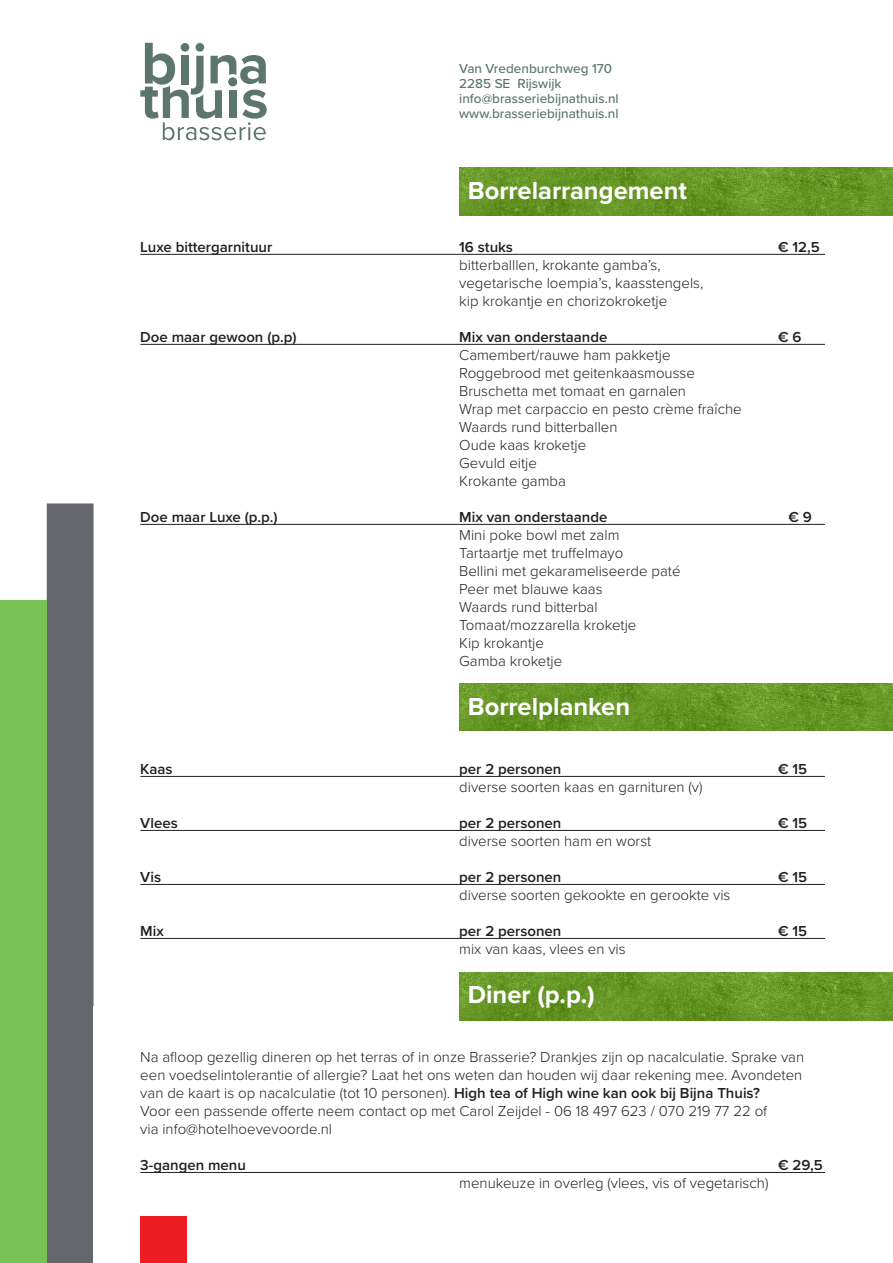
<style>
.page{position:relative;width:893px;height:1263px;background:#fff}
.page>*{position:absolute;margin:0;border:0;box-sizing:border-box;transform-origin:0 0}
.t1{font:700 25.5px "Proxima Nova";color:#fff}
.t2{font:300 15px/18px "Proxima Nova";color:#231f20}
.t3{font:600 15px "Proxima Nova";color:#231f20}
.t4{font:500 13.5px/15px "Proxima Nova";color:#5c756e}
.s1{font-weight:600}
</style>
<div class="page">
<img style="left:459px;top:168px;width:434px;height:47px">
<img style="left:459px;top:683px;width:434px;height:48px">
<img style="left:459px;top:973px;width:434px;height:47px">
<hr style="left:140px;top:254px;width:685px;height:1px;background:#231f20">
<hr style="left:140px;top:344px;width:685px;height:1px;background:#231f20">
<hr style="left:140px;top:524px;width:685px;height:1px;background:#231f20">
<hr style="left:140px;top:776px;width:685px;height:1px;background:#231f20">
<hr style="left:140px;top:830px;width:685px;height:1px;background:#231f20">
<hr style="left:140px;top:884px;width:685px;height:1px;background:#231f20">
<hr style="left:140px;top:938px;width:685px;height:1px;background:#231f20">
<hr style="left:140px;top:1172px;width:685px;height:1px;background:#231f20">
<svg style="left:140px;top:43px;width:127px;height:97px"></svg>
<div style="left:47px;top:503px;width:47px;height:760px;background:#65666d"></div>
<div style="left:140px;top:1216px;width:47px;height:47px;background:#ee1d23"></div>
<div style="left:0;top:601px;width:47px;height:662px;background:#79c256"></div>
<p class="t4" style="left:459px;top:61px;width:161px">Van Vredenburchweg 170<br>2285 SE Rijswijk info@brasseriebijnathuis.nl www.brasseriebijnathuis.nl</p>
<h1 class="t1" style="left:468px;top:171px;width:221px">Borrelarrangement</h1>
<p class="t3" style="left:140px;top:236px;width:133px">Luxe bittergarnituur</p>
<p class="t3" style="left:459px;top:236px;width:55px">16 stuks</p>
<p class="t3" style="left:778px;top:236px;width:43px">€ 12,5</p>
<p class="t2" style="left:459px;top:255px;width:246px">bitterballlen, krokante gamba’s, vegetarische loempia’s, kaasstengels, kip krokantje en chorizokroketje</p>
<p class="t3" style="left:140px;top:326px;width:158px">Doe maar gewoon (p.p)</p>
<p class="t3" style="left:459px;top:326px;width:150px">Mix van onderstaande</p>
<p class="t3" style="left:778px;top:326px;width:25px">€ 6</p>
<p class="t2" style="left:459px;top:345px;width:284px">Camembert/rauwe ham pakketje<br>Roggebrood met geitenkaasmousse<br>Bruschetta met tomaat en garnalen<br>Wrap met carpaccio en pesto crème fraîche<br>Waards rund bitterballen<br>Oude kaas kroketje<br>Gevuld eitje<br>Krokante gamba</p>
<p class="t3" style="left:140px;top:506px;width:139px">Doe maar Luxe (p.p.)</p>
<p class="t3" style="left:459px;top:506px;width:150px">Mix van onderstaande</p>
<p class="t3" style="left:788px;top:506px;width:25px">€ 9</p>
<p class="t2" style="left:459px;top:525px;width:223px">Mini poke bowl met zalm<br>Tartaartje met truffelmayo<br>Bellini met gekarameliseerde paté<br>Peer met blauwe kaas<br>Waards rund bitterbal<br>Tomaat/mozzarella kroketje<br>Kip krokantje<br>Gamba kroketje</p>
<h1 class="t1" style="left:468px;top:687px;width:164px">Borrelplanken</h1>
<p class="t3" style="left:140px;top:758px;width:34px">Kaas</p>
<p class="t3" style="left:459px;top:758px;width:104px">per 2 personen</p>
<p class="t3" style="left:778px;top:758px;width:31px">€ 15</p>
<p class="t2" style="left:459px;top:777px;width:245px">diverse soorten kaas en garnituren (v)</p>
<p class="t3" style="left:140px;top:812px;width:39px">Vlees</p>
<p class="t3" style="left:459px;top:812px;width:104px">per 2 personen</p>
<p class="t3" style="left:778px;top:812px;width:31px">€ 15</p>
<p class="t2" style="left:459px;top:831px;width:194px">diverse soorten ham en worst</p>
<p class="t3" style="left:140px;top:866px;width:22px">Vis</p>
<p class="t3" style="left:459px;top:866px;width:104px">per 2 personen</p>
<p class="t3" style="left:778px;top:866px;width:31px">€ 15</p>
<p class="t2" style="left:459px;top:885px;width:273px">diverse soorten gekookte en gerookte vis</p>
<p class="t3" style="left:140px;top:920px;width:25px">Mix</p>
<p class="t3" style="left:459px;top:920px;width:104px">per 2 personen</p>
<p class="t3" style="left:778px;top:920px;width:31px">€ 15</p>
<p class="t2" style="left:459px;top:939px;width:168px">mix van kaas, vlees en vis</p>
<h1 class="t1" style="left:468px;top:975px;width:128px">Diner (p.p.)</h1>
<p class="t2" style="left:140px;top:1047px;width:665px">Na afloop gezellig dineren op het terras of in onze Brasserie? Drankjes zijn op nacalculatie. Sprake van een voedselintolerantie of allergie? Laat het ons weten dan houden wij daar rekening mee. Avondeten van de kaart is op nacalculatie (tot 10 personen). <span class="s1">High tea of High wine kan ook bij Bijna Thuis?<br></span>Voor een passende offerte neem contact op met Carol Zeijdel - 06 18 497 623 / 070 219 77 22 of<br>via info@hotelhoevevoorde.nl</p>
<p class="t3" style="left:140px;top:1154px;width:107px">3-gangen menu</p>
<p class="t3" style="left:778px;top:1154px;width:46px">€ 29,5</p>
<p class="t2" style="left:459px;top:1173px;width:311px">menukeuze in overleg (vlees, vis of vegetarisch)</p>
</div>
